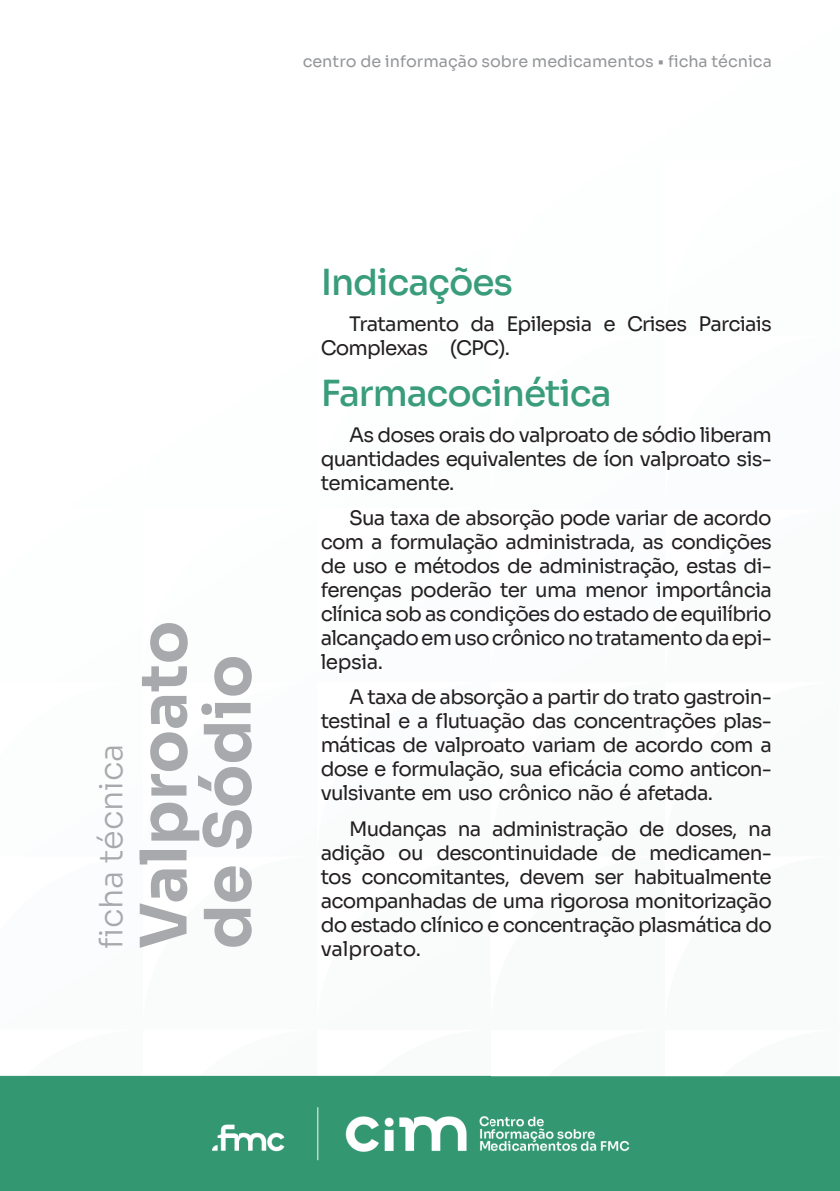
<style>
.page{position:relative;width:840px;height:1191px;background:#fff}
.page>*{position:absolute;margin:0;border:0;box-sizing:border-box;transform-origin:0 0}
.t1{font:700 64px "Sora";color:#a8a9ad}
.t2{font:500 36px "Sora";letter-spacing:-.03em;color:#399c7b}
.t3{font:300 32px "Sora";color:#a8a9ad}
.t4{font:20px/24px "Sora";letter-spacing:-.04em;color:#231f20}
.t5{font:16px "Sora";color:#939598}
</style>
<div class="page">
<div style="left:0;top:1075px;width:839px;height:116px;background:#339772"></div>
<p class="t5" style="left:302px;top:48px;width:470px">centro de informação sobre medicamentos • ficha técnica</p>
<h3 class="t3" style="left:85px;top:949px;width:207px;rotate:-90deg">ficha técnica</h3>
<h1 class="t1" style="left:111px;top:949px;width:330px;rotate:-90deg">Valproato</h1>
<h1 class="t1" style="left:175px;top:949px;width:296px;rotate:-90deg">de Sódio</h1>
<h2 class="t2" style="left:320px;top:253px;width:194px">Indicações</h2>
<p class="t4" style="left:626px;top:310px;width:61px">Crises</p>
<p class="t4" style="left:506px;top:310px;width:87px">Epilepsia</p>
<p class="t4" style="left:698px;top:310px;width:75px">Parciais</p>
<p class="t4" style="left:449px;top:310px;width:62px;text-indent:-101px">Tratamento (CPC .(</p>
<p class="t4" style="left:470px;top:310px;width:26px">da</p>
<p class="t4" style="left:603px;top:310px;width:14px">e</p>
<p class="t4" style="left:320px;top:334px;width:109px">Complexas</p>
<h2 class="t2" style="left:320px;top:364px;width:292px">Farmacocinética</h2>
<p class="t4" style="left:349px;top:420px;width:424px">As doses orais do valproato de sódio liberam</p>
<p class="t4" style="left:320px;top:468px;width:135px">temicamente.</p>
<p class="t4" style="left:320px;top:444px;width:452px">quantidades equivalentes de íon valproato sis-</p>
<p class="t4" style="left:320px;top:504px;width:452px;text-align:right">Sua taxa de absorção pode variar de acordo com a formulação administrada, as condições</p>
<p class="t4" style="left:320px;top:576px;width:452px">ferenças poderão ter uma menor importância</p>
<p class="t4" style="left:320px;top:552px;width:452px">de uso e métodos de administração, estas di-</p>
<p class="t4" style="left:320px;top:600px;width:452px">clínica sob as condições do estado de equilíbrio</p>
<p class="t4" style="left:320px;top:648px;width:64px">lepsia.</p>
<p class="t4" style="left:320px;top:624px;width:452px">alcançadoemusocrôniconotratamentodaepi-</p>
<p class="t4" style="left:349px;top:683px;width:424px">A taxa de absorção a partir do trato gastroin-</p>
<p class="t4" style="left:320px;top:707px;width:452px">testinal ae flutuação das concentrações plas-</p>
<p class="t4" style="left:320px;top:731px;width:452px">máticas de valproato variam de acordo com a</p>
<p class="t4" style="left:320px;top:755px;width:452px">dose e formulação, sua eficácia como anticon-</p>
<p class="t4" style="left:320px;top:779px;width:394px">vulsivante em uso crônico não é afetada.</p>
<p class="t4" style="left:349px;top:814px;width:99px">Mudanças</p>
<p class="t4" style="left:457px;top:814px;width:25px">na</p>
<p class="t4" style="left:492px;top:814px;width:138px">administração</p>
<p class="t4" style="left:639px;top:814px;width:27px">de</p>
<p class="t4" style="left:675px;top:814px;width:64px">doses,</p>
<p class="t4" style="left:747px;top:814px;width:25px">na</p>
<p class="t4" style="left:320px;top:838px;width:66px">adição</p>
<p class="t4" style="left:320px;top:886px;width:452px;text-align:justify">acompanhadas de uma rigorosa monitorização do estado clínico e concentração plasmática do valproato.</p>
<p class="t4" style="left:436px;top:838px;width:163px">descontinuidade</p>
<p class="t4" style="left:649px;top:838px;width:124px">medicamen-</p>
<p class="t4" style="left:610px;top:838px;width:27px">de</p>
<p class="t4" style="left:398px;top:838px;width:27px">ou</p>
<p class="t4" style="left:361px;top:862px;width:150px">concomitantes,</p>
<p class="t4" style="left:633px;top:862px;width:140px">habitualmente</p>
<p class="t4" style="left:519px;top:862px;width:67px">devem</p>
<p class="t4" style="left:320px;top:862px;width:33px">tos</p>
<p class="t4" style="left:594px;top:862px;width:31px">ser</p>
</div>
